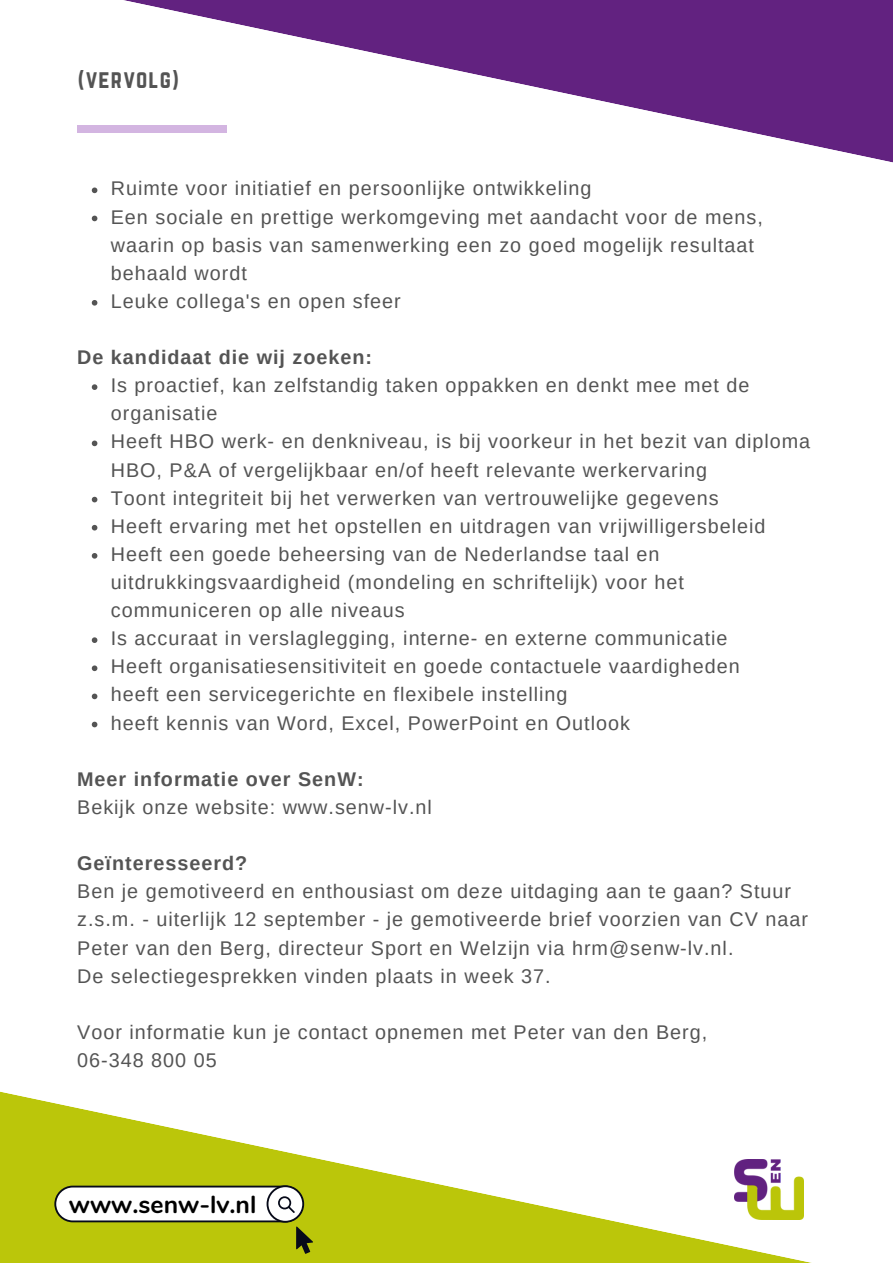
<style>
.page{position:relative;width:893px;height:1264px;background:#fff}
.page>*{position:absolute;margin:0;border:0;box-sizing:border-box;transform-origin:0 0}
.t1{font:700 24.75px "Nunito";color:#000}
.t2{font:22.5px "Norwester";letter-spacing:.05em;color:#545454}
.t3{font:19.8px/28px "Arimo";letter-spacing:.05em;color:#545454}
.t4{font:700 19.8px "Arimo";letter-spacing:.05em;color:#545454}
</style>
<div class="page">
<svg style="left:77px;top:0;width:815px;height:162px"></svg>
<svg style="left:0;top:1091px;width:807px;height:171px"></svg>
<div style="left:77px;top:125px;width:150px;height:7px;background:#d3b5e1"></div>
<img style="left:734px;top:1158px;width:69px;height:61px">
<svg style="left:54px;top:1185px;width:259px;height:68px"></svg>
<div style="left:63px;top:1189px;width:93px;height:25px;background:#fff;border-radius:50%"></div>
<svg style="left:92px;top:187px;width:5px;height:6px"></svg>
<svg style="left:92px;top:216px;width:5px;height:5px"></svg>
<svg style="left:92px;top:300px;width:5px;height:5px"></svg>
<svg style="left:92px;top:384px;width:5px;height:6px"></svg>
<svg style="left:92px;top:440px;width:5px;height:6px"></svg>
<svg style="left:92px;top:497px;width:5px;height:5px"></svg>
<svg style="left:92px;top:525px;width:5px;height:5px"></svg>
<svg style="left:92px;top:553px;width:5px;height:5px"></svg>
<svg style="left:92px;top:637px;width:5px;height:6px"></svg>
<svg style="left:92px;top:665px;width:5px;height:6px"></svg>
<svg style="left:92px;top:693px;width:5px;height:6px"></svg>
<svg style="left:92px;top:721px;width:5px;height:6px"></svg>
<p class="t2" style="left:78px;top:66px;width:103px">(VERVOLG)</p>
<p class="t3" style="left:111px;top:174px;width:653px">Ruimte voor initiatief en persoonlijke ontwikkeling<br>Een sociale en prettige werkomgeving met aandacht voor de mens, waarin op basis van samenwerking een zo goed mogelijk resultaat behaald wordt<br>Leuke collega's en open sfeer</p>
<p class="t4" style="left:77px;top:346px;width:296px">De kandidaat die wij zoeken:</p>
<p class="t3" style="left:111px;top:371px;width:701px">Is proactief, kan zelfstandig taken oppakken en denkt mee met de organisatie<br>Heeft HBO werk- en denkniveau, is bij voorkeur in het bezit van diploma HBO, P&amp;A of vergelijkbaar en/of heeft relevante werkervaring<br>Toont integriteit bij het verwerken van vertrouwelijke gegevens<br>Heeft ervaring met het opstellen en uitdragen van vrijwilligersbeleid Heeft een goede beheersing van de Nederlandse taal en uitdrukkingsvaardigheid (mondeling en schriftelijk) voor het communiceren op alle niveaus<br>Is accuraat in verslaglegging, interne- en externe communicatie<br>Heeft organisatiesensitiviteit en goede contactuele vaardigheden<br>heeft een servicegerichte en flexibele instelling<br>heeft kennis van Word, Excel, PowerPoint en Outlook</p>
<p class="t4" style="left:77px;top:768px;width:288px">Meer informatie over SenW:</p>
<p class="t3" style="left:77px;top:793px;width:356px">Bekijk onze website: www.senw-lv.nl</p>
<p class="t4" style="left:77px;top:852px;width:171px">Geïnteresseerd?</p>
<p class="t3" style="left:77px;top:877px;width:732px">Ben je gemotiveerd en enthousiast om deze uitdaging aan te gaan? Stuur z.s.m. - uiterlijk 12 september - je gemotiveerde brief voorzien van CV naar Peter van den Berg, directeur Sport en Welzijn via hrm@senw-lv.nl.<br>De selectiegesprekken vinden plaats in week 37.</p>
<p class="t3" style="left:77px;top:1017px;width:631px">Voor informatie kun je contact opnemen met Peter van den Berg,<br>06-348 800 05</p>
<p class="t1" style="left:69px;top:1188px;width:189px">www.senw-lv.nl</p>
</div>
